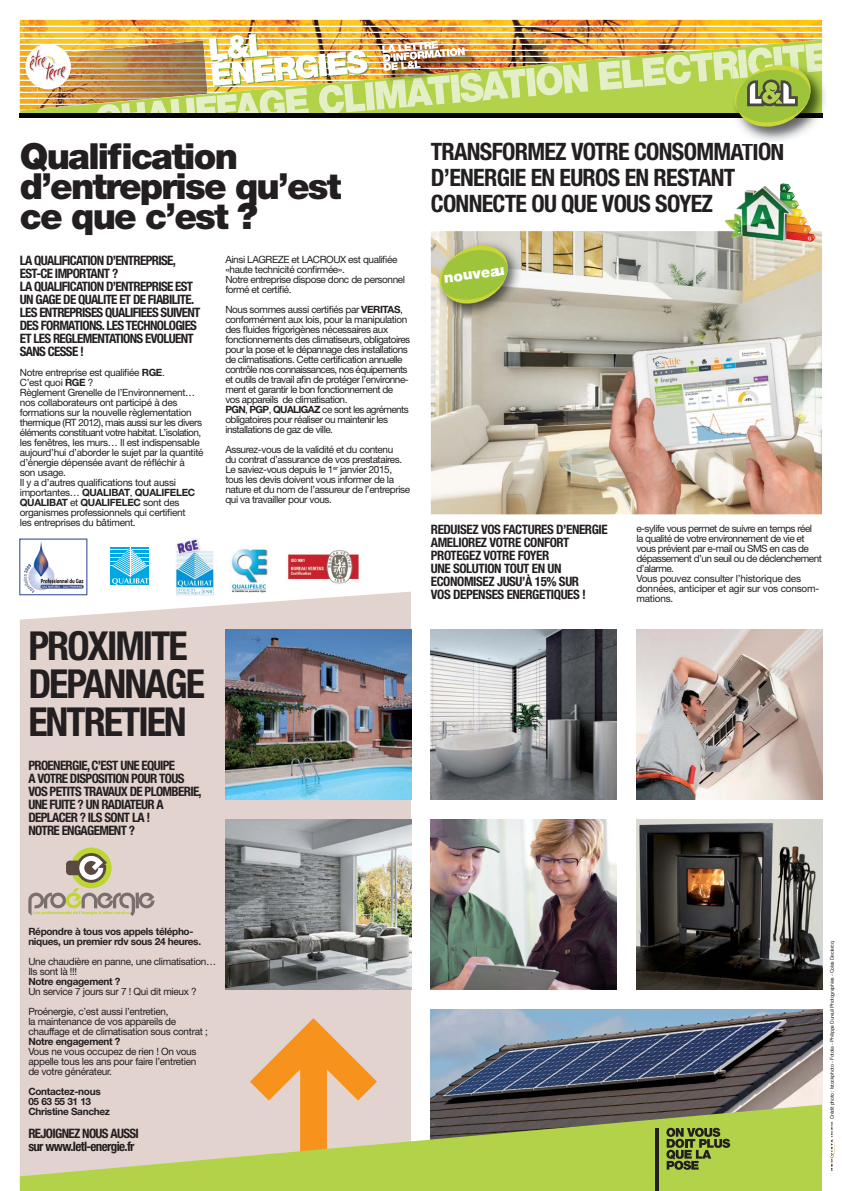
<style>
.page{position:relative;width:842px;height:1191px;background:#fff}
.page>*{position:absolute;margin:0;border:0;box-sizing:border-box;transform-origin:0 0}
.t1{font:700 condensed 40px/38px "Helvetica Neue";letter-spacing:-.05em;color:#231f20}
.t2{font:900 36px/30px "Helvetica Neue LT";letter-spacing:-.05em;color:#231f20}
.t3{font:700 condensed 24px/26px "Helvetica Neue";letter-spacing:-.03em;color:#231f20}
.t4{font:900 15px "Helvetica Neue LT";color:#fff}
.t5{font:700 condensed 13px/13px "Helvetica Neue";letter-spacing:-.05em;color:#231f20}
.t6{font:700 condensed 13px/13px "Helvetica Neue";letter-spacing:-.03em;color:#231f20}
.t7{font:10px/10px "Helvetica Neue LT";letter-spacing:-.04em;color:#231f20}
.t8{font:700 10px/10px "Helvetica Neue LT";letter-spacing:-.03em;color:#231f20}
.t9{font:5px "Helvetica Neue LT";letter-spacing:-.03em;color:#231f20}
.s1{font-weight:700}
</style>
<div class="page">
<img style="left:20px;top:20px;width:802px;height:20px">
<hr style="left:20px;top:26px;width:802px;height:1px;background:#fff">
<hr style="left:20px;top:32px;width:802px;height:1px;background:#fff">
<hr style="left:20px;top:38px;width:802px;height:1px;background:#fff">
<div style="left:20px;top:592px;width:391px;height:513px;background:#e2d3ce"></div>
<svg style="left:250px;top:1018px;width:127px;height:87px;background:#ebb47a"></svg>
<svg style="left:20px;top:40px;width:802px;height:73px;background:#e0b93c"></svg>
<div style="left:20px;top:113px;width:802px;height:5px;background:#090204"></div>
<img style="left:431px;top:629px;width:186px;height:170px">
<img style="left:431px;top:231px;width:391px;height:283px">
<img style="left:636px;top:819px;width:186px;height:170px">
<img style="left:431px;top:1009px;width:391px;height:96px">
<img style="left:636px;top:629px;width:186px;height:170px">
<img style="left:225px;top:819px;width:186px;height:170px">
<img style="left:225px;top:629px;width:186px;height:170px">
<img style="left:431px;top:819px;width:186px;height:170px">
<svg style="left:598px;top:43px;width:229px;height:88px"></svg>
<div style="left:26px;top:44px;width:45px;height:45px;background:#fff;border-radius:50%"></div>
<img style="left:30px;top:34px;width:558px;height:79px">
<svg style="left:20px;top:1105px;width:802px;height:86px;background:#b9c573"></svg>
<svg style="left:666px;top:1128px;width:64px;height:42px;background:#788b38"></svg>
<hr style="left:656px;top:1128px;width:3px;height:63px;background:#231f20">
<div style="left:71px;top:848px;width:41px;height:40px;background:#bed730;border-radius:50%"></div>
<svg style="left:28px;top:853px;width:126px;height:63px;background:#c9bfac"></svg>
<hr style="left:111px;top:565px;width:38px;height:1px;background:#00a7e1">
<hr style="left:111px;top:563px;width:38px;height:1px;background:#00a7e1">
<hr style="left:111px;top:562px;width:38px;height:1px;background:#00a7e1">
<hr style="left:111px;top:561px;width:38px;height:1px;background:#00a7e1">
<hr style="left:111px;top:559px;width:38px;height:1px;background:#00a7e1">
<hr style="left:111px;top:558px;width:38px;height:1px;background:#00a7e1">
<hr style="left:111px;top:557px;width:38px;height:1px;background:#00a7e1">
<hr style="left:111px;top:555px;width:38px;height:1px;background:#00a7e1">
<hr style="left:111px;top:554px;width:38px;height:1px;background:#00a7e1">
<hr style="left:111px;top:553px;width:38px;height:1px;background:#00a7e1">
<hr style="left:111px;top:552px;width:38px;height:1px;background:#00a7e1">
<hr style="left:111px;top:550px;width:38px;height:1px;background:#00a7e1">
<hr style="left:111px;top:549px;width:38px;height:1px;background:#00a7e1">
<hr style="left:111px;top:548px;width:38px;height:1px;background:#00a7e1">
<div style="left:111px;top:566px;width:38px;height:19px;background:#00a7e1"></div>
<svg style="left:112px;top:547px;width:37px;height:38px"></svg>
<img style="left:175px;top:539px;width:39px;height:56px">
<img style="left:229px;top:546px;width:39px;height:48px">
<img style="left:287px;top:550px;width:73px;height:34px">
<svg style="left:19px;top:539px;width:68px;height:56px"></svg>
<img style="left:434px;top:240px;width:87px;height:77px">
<svg style="left:437px;top:241px;width:75px;height:67px;background:#a9bc63"></svg>
<img style="left:725px;top:183px;width:91px;height:59px">
<svg style="left:829px;top:1122px;width:6px;height:49px"></svg>
<h2 class="t2" style="left:20px;top:146px;width:323px">Qualification d’entreprise qu’est ce que c’est ?</h2>
<h3 class="t3" style="left:431px;top:141px;width:355px">TRANSFORMEZ VOTRE CONSOMMATI N<br>D’ENERGIE EN EUROS EN RESTANT<br>CONNECTE OU QUE VOUS SOYEZ</h3>
<h3 class="t3" style="left:758px;top:141px;width:15px">O</h3>
<p class="t5" style="left:20px;top:255px;width:182px">LA QUALIFICATION D’ENTREPRISE,<br>EST-CE IMPORTANT ?<br>LA QUALIFICATION D’ENTREPRISE EST<br>UN GAGE DE QUALITE ET DE FIABILITE.<br>LES ENTREPRISES QUALIFIEES SUIVENT<br>DES FORMATIONS. LES TECHNOLOGIES<br>ET LES REGLEMENTATIONS EVOLUENT<br>SANS CESSE !</p>
<p class="t7" style="left:20px;top:369px;width:185px">Notre entreprise est qualifiée <span class="s1">RGE</span>.<br>C’est quoi <span class="s1">RGE</span> ?<br>Règlement Grenelle de l’Environnement… nos collaborateurs ont participé à des formations sur la nouvelle règlementation thermique (RT 2012), mais aussi sur les divers éléments constituant votre habitat. L’isolation, les fenêtres, les murs… Il est indispensable aujourd’hui d’aborder le sujet par la quantité d’énergie dépensée avant de réfléchir à<br>son usage.<br>Il y a d’autres qualifications tout aussi importantes… <span class="s1">QUALIBAT</span>, <span class="s1">QUALIFELEC QUALIBAT</span> et <span class="s1">QUALIFELEC</span> sont des organismes professionnels qui certifient<br>les entreprises du bâtiment.</p>
<h1 class="t1" style="left:28px;top:631px;width:178px">PROXIMITE<br>DEPANNAGE<br>ENTRETIEN</h1>
<h3 class="t5" style="left:28px;top:760px;width:175px">PROENERGIE, C’EST UNE EQUIPE<br>A VOTRE DISPOSITION POUR TOUS<br>VOS PETITS TRAVAUX DE PLOMBERIE,<br>UNE FUITE ? UN RADIATEUR A<br>DEPLACER ? ILS SONT LA !<br>NOTRE ENGAGEMENT ?</h3>
<p class="t7" style="left:225px;top:256px;width:181px">Ainsi LAGREZE et LACROUX est qualifiée «haute technicité confirmée».<br>Notre entreprise dispose donc de personnel formé et certifié.</p>
<p class="t7" style="left:225px;top:306px;width:186px">Nous sommes aussi certifiés par <span class="s1">VERITAS</span>, conformément aux lois, pour la manipulation des fluides frigorigènes nécessaires aux fonctionnements des climatiseurs, obligatoires pour la pose et le dépannage des installations de climatisations. Cette certification annuelle contrôle nos connaissances, nos équipements et outils de travail afin de protéger l’environne&shy;ment et garantir le bon fonctionnement de vos appareils de climatisation.<br><span class="s1">PGN</span>, <span class="s1">PGP</span>, <span class="s1">QUALIGAZ</span> ce sont les agréments obligatoires pour réaliser ou maintenir les installations de gaz de ville.</p>
<p class="t7" style="left:225px;top:446px;width:186px">Assurez-vous de la validité et du contenu<br>du contrat d’assurance de vos prestataires.<br>Le saviez-vous depuis le 1<sup>er</sup> janvier 2015, tous les devis doivent vous informer de la nature et du nom de l’assureur de l’entreprise qui va travailler pour vous.</p>
<h3 class="t4" style="left:443px;top:272px;width:63px;rotate:-7deg">nouveau</h3>
<h3 class="t6" style="left:431px;top:524px;width:179px">REDUISEZ VOS FACTURES D’ENERGIE<br>AMELIOREZ VOTRE CONFORT<br>PROTEGEZ VOTRE FOYER<br>UNE SOLUTION TOUT EN UN<br>ECONOMISEZ JUSU’À 15% SUR<br>VOS DEPENSES ENERGETIQUES !</h3>
<p class="t7" style="left:636px;top:525px;width:187px">e-sylife vous permet de suivre en temps réel<br>la qualité de votre environnement de vie et vous prévient par e-mail ou SMS en cas de dépassement d’un seuil ou de déclenchement d’alarme.<br>Vous pouvez consulter l’historique des données, anticiper et agir sur vos consom&shy;mations.</p>
<p class="t8" style="left:28px;top:927px;width:174px">Répondre à tous vos appels télépho&shy;niques, un premier rdv sous 24 heures.</p>
<p class="t7" style="left:28px;top:957px;width:189px">Une chaudière en panne, une climatisation…<br>Ils sont là !!!</p>
<p class="t8" style="left:28px;top:977px;width:94px">Notre engagement ?</p>
<p class="t7" style="left:28px;top:982px;width:170px;line-height:20px">Un service 7 jours sur 7 ! Qui dit mieux ?<br>Proénergie, c’est aussi l’entretien,</p>
<p class="t7" style="left:28px;top:1017px;width:181px">la maintenance de vos appareils de chauffage et de climatisation sous contrat ;</p>
<p class="t8" style="left:28px;top:1037px;width:94px">Notre engagement ?</p>
<p class="t7" style="left:28px;top:1047px;width:170px;text-align:justify">Vous ne vous occupez de rien ! On vous appelle tous les ans pour faire l’entretien de votre générateur.</p>
<p class="t8" style="left:28px;top:1087px;width:83px">Contactez-nous<br>05 63 55 31 13<br>Christine Sanchez</p>
<h3 class="t5" style="left:28px;top:1128px;width:112px">REJOIGNEZ NOUS AUSSI sur www.letl-energie.fr</h3>
<p class="t9" style="left:830px;top:1119px;width:180px;rotate:-90deg">Crédit photo : Istockphoto - Fotolia - Philippe Dureuil Photographies - Colas Declercq</p>
</div>
